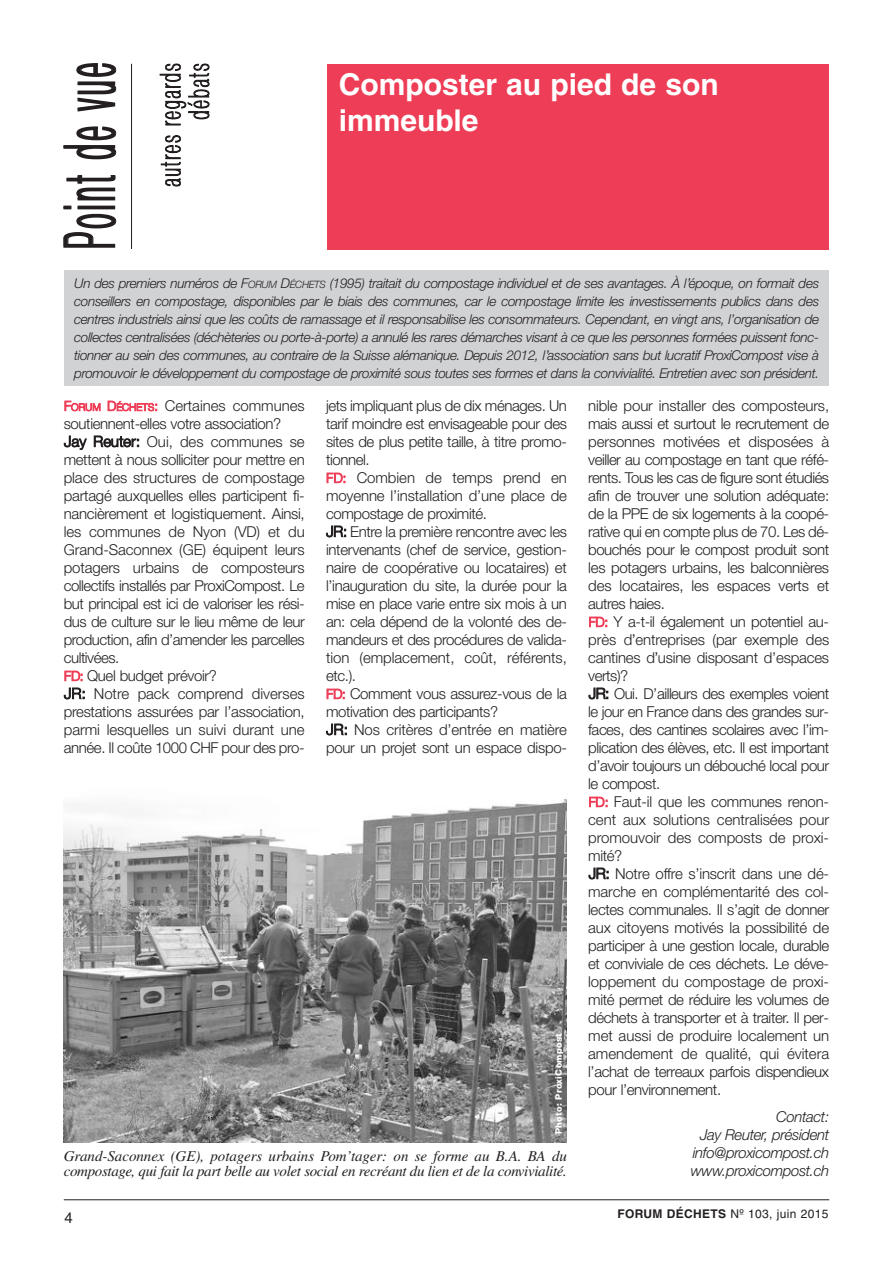
<style>
.page{position:relative;width:893px;height:1263px;background:#fff}
.page>*{position:absolute;margin:0;border:0;box-sizing:border-box;transform-origin:0 0}
.t1{font:300 71.4px "Helvetica Neue";letter-spacing:.17em;color:#231f20;scale:.36 1}
.t2{font:700 30px/36px "Helvetica";color:#fff}
.t3{font:100 28.5px/28.5px "Helvetica Neue";letter-spacing:.17em;color:#231f20;text-align:right;scale:.53 1}
.t4{font:300 15px/18px "Helvetica Neue";letter-spacing:-.025em;color:#231f20}
.t5{font:italic 15px/15px "Times";letter-spacing:-.02em;color:#231f20}
.t6{font:italic 300 15px/18px "Helvetica Neue";letter-spacing:-.025em;color:#231f20;text-align:right}
.t7{font:15px "Helvetica";color:#231f20}
.t8{font:italic 300 13.5px/18px "Helvetica Neue";letter-spacing:-.025em;color:#231f20;text-align:justify}
.t9{font:12px "Helvetica";letter-spacing:.03em;color:#231f20}
.t10{font:800 9px "Helvetica Neue";letter-spacing:.03em;color:#fff}
.s1{font-size:10.2px}
.s2{font-family:"Microsoft Sans Serif";font-weight:400}
.s3{font-size:13.5px;color:#ee3d56}
.s4{font-size:10.2px;color:#ee3d56}
.s5{font-weight:700}
</style>
<div class="page">
<div style="left:64px;top:270px;width:765px;height:116px;background:#d1d2d4"></div>
<div style="left:327px;top:65px;width:502px;height:185px;background:#ee3d56"></div>
<hr style="left:131px;top:64px;width:1px;height:185px;background:#231f20">
<hr style="left:64px;top:1199px;width:765px;height:1px;background:#231f20">
<img style="left:64px;top:799px;width:503px;height:343px">
<h1 class="t1" style="left:46px;top:248px;width:515px;rotate:-90deg">Point de vue</h1>
<h3 class="t3" style="left:156px;top:186px;width:233px;rotate:-90deg">autres regards débats</h3>
<h2 class="t2" style="left:339px;top:66px;width:381px">Composter au pied de son immeuble</h2>
<p class="t8" style="left:74px;top:274px;width:746px">Un des premiers numéros de F<span class="s1">ORUM</span> D<span class="s1">ÉCHETS</span> (1995) traitait du compostage individuel et de ses avantages. À l<span class="s2">ʼ</span>époque, on formait des conseillers en compostage, disponibles par le biais des communes, car le compostage limite les investissements publics dans des centres industriels ainsi que les coûts de ramassage et il responsabilise les consommateurs. Cependant, en vingt ans, l’organisation de collectes centralisées (déchèteries ou porte-à-porte) a annulé les rares démarches visant à ce que les personnes formées puissent fonc&shy;tionner au sein des communes, au contraire de la Suisse alémanique. Depuis 2012, l<span class="s2">ʼ</span>association sans but lucratif ProxiCompost vise à promouvoir le développement du compostage de proximité sous toutes ses formes et dans la convivialité. Entretien avec son président.</p>
<p class="t4" style="left:64px;top:396px;width:242px"><span class="s3">F</span><span class="s4">ORUM</span> <span class="s3">D</span><span class="s4">ÉCHETS</span><span class="s3">:</span> Certaines communes soutiennent-elles votre association?<br>Jay Reuter: Oui, des communes se mettent à nous solliciter pour mettre en place des structures de compostage partagé auxquelles elles participent fi&shy;nancièrement et logistiquement. Ainsi, les communes de Nyon (VD) et du Grand-Saconnex (GE) équipent leurs potagers urbains de composteurs collectifs installés par ProxiCompost. Le but principal est ici de valoriser les rési&shy;dus de culture sur le lieu même de leur production, afin d’amender les parcelles cultivées.<br><span class="s3">FD:</span> Quel budget prévoir?<br>JR: Notre pack comprend diverses prestations assurées par l’association, parmi lesquelles un suivi durant une année. Il coûte 1000 CHF pour des pro-</p>
<p class="t4" style="left:326px;top:396px;width:242px">jets impliquant plus de dix ménages. Un tarif moindre est envisageable pour des sites de plus petite taille, à titre promo&shy;tionnel.<br><span class="s3">FD:</span> Combien de temps prend en moyenne l’installation d’une place de compostage de proximité.<br>JR: Entre la première rencontre avec les intervenants (chef de service, gestion&shy;naire de coopérative ou locataires) et l’inauguration du site, la durée pour la mise en place varie entre six mois à un an: cela dépend de la volonté des de&shy;mandeurs et des procédures de valida&shy;tion (emplacement, coût, référents, etc.).<br><span class="s3">FD:</span> Comment vous assurez-vous de la motivation des participants?<br>JR: Nos critères d’entrée en matière pour un projet sont un espace dispo-</p>
<p class="t4" style="left:588px;top:396px;width:242px">nible pour installer des composteurs, mais aussi et surtout le recrutement de personnes motivées et disposées à veiller au compostage en tant que réfé&shy;rents. Tous les cas de figure sont étudiés afin de trouver une solution adéquate: de la PPE de six logements à la coopé&shy;rative qui en compte plus de 70. Les dé&shy;bouchés pour le compost produit sont les potagers urbains, les balconnières des locataires, les espaces verts et autres haies.<br><span class="s3">FD:</span> Y a-t-il également un potentiel au&shy;près d<span class="s2">ʼ</span>entreprises (par exemple des cantines d<span class="s2">ʼ</span>usine disposant d’espaces verts)?<br>JR: Oui. D’ailleurs des exemples voient le jour en France dans des grandes sur&shy;faces, des cantines scolaires avec l’im&shy;plication des élèves, etc. Il est important d’avoir toujours un débouché local pour le compost.<br><span class="s3">FD:</span> Faut-il que les communes renon&shy;cent aux solutions centralisées pour promouvoir des composts de proxi&shy;mité?<br>JR: Notre offre s’inscrit dans une dé&shy;marche en complémentarité des col&shy;lectes communales. Il s’agit de donner aux citoyens motivés la possibilité de participer à une gestion locale, durable et conviviale de ces déchets. Le déve&shy;loppement du compostage de proxi&shy;mité permet de réduire les volumes de déchets à transporter et à traiter. Il per&shy;met aussi de produire localement un amendement de qualité, qui évitera l’achat de terreaux parfois dispendieux pour l’environnement.</p>
<p class="t6" style="left:691px;top:1107px;width:140px">Contact:<br>Jay Reuter, président info@proxicompost.ch www.proxicompost.ch</p>
<p class="t9" style="left:617px;top:1207px;width:213px"><span class="s5">FORUM DÉCHETS</span> Nº 103, juin 2015</p>
<p class="t10" style="left:553px;top:1134px;width:102px;rotate:-90deg">Photo: ProxiCompost</p>
<p class="t5" style="left:64px;top:1149px;width:505px">Grand-Saconnex (GE), potagers urbains Pom’tager: on se forme au B.A. BA du compostage, qui fait la part belle au volet social en recréant du lien et de la convivialité.</p>
<p class="t7" style="left:64px;top:1209px;width:10px">4</p>
</div>
